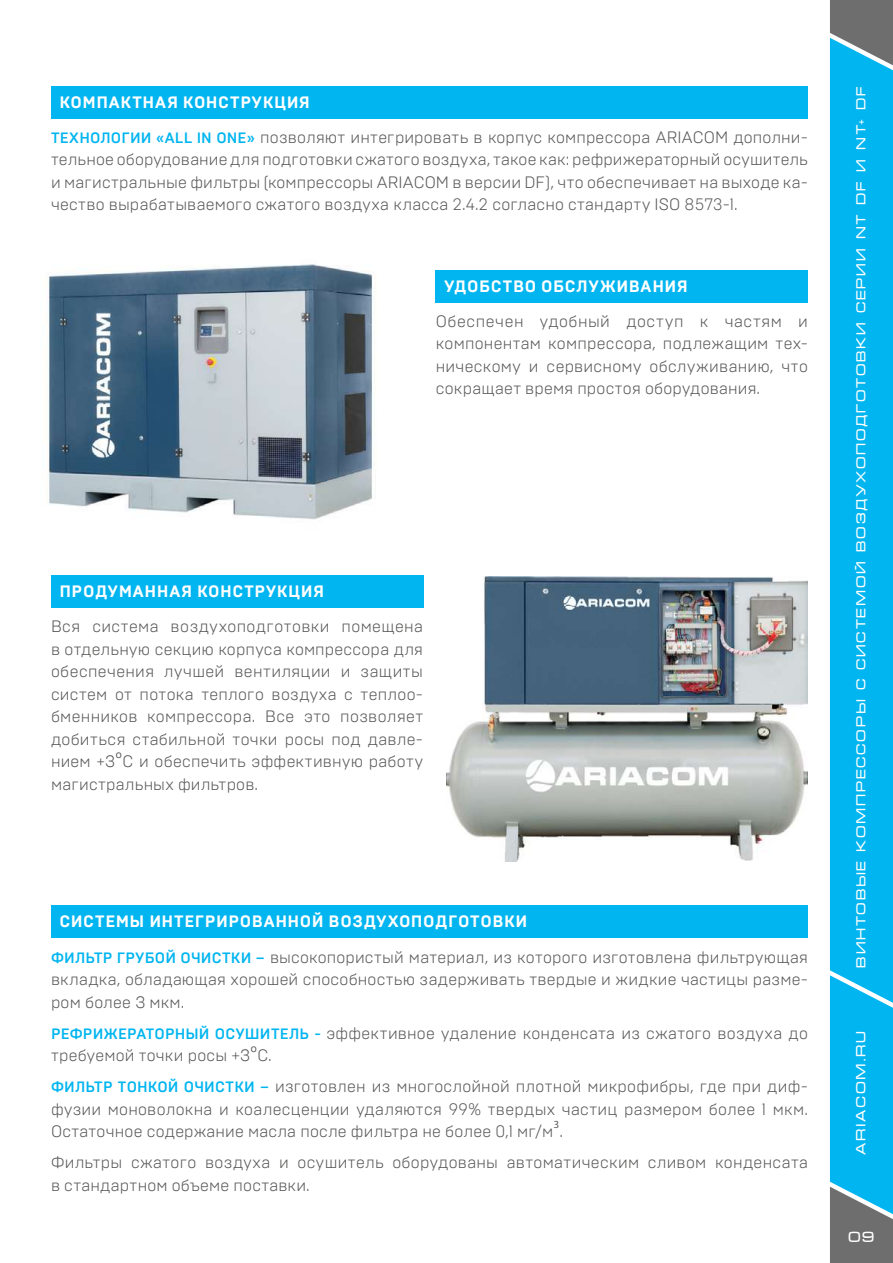
<style>
.page{position:relative;width:893px;height:1263px;background:#fff}
.page>*{position:absolute;margin:0;border:0;box-sizing:border-box;transform-origin:0 0}
.t1{font:300 16.5px/22.5px "Brutal Type";letter-spacing:.015em;color:#565655}
.t2{font:700 16.5px "Brutal Type";letter-spacing:.045em;color:#fff}
.t3{font:15px "Micra";color:#fff}
.t4{font:13.5px "Micra";letter-spacing:.07em;color:#fff}
.t5{font:13.2px "Micra";letter-spacing:.085em;color:#fff}
.t6{font:10.5px "Myriad Pro";color:#565655}
.s1{font-weight:700;color:#fff}
.s2{font-weight:500;font-size:15px;color:#00b5f0}
</style>
<div class="page">
<div style="left:51px;top:86px;width:757px;height:32px;background:#00b5f0"></div>
<div style="left:436px;top:270px;width:372px;height:33px;background:#00b5f0"></div>
<div style="left:51px;top:575px;width:372px;height:33px;background:#00b5f0"></div>
<div style="left:51px;top:906px;width:757px;height:32px;background:#00b5f0"></div>
<img style="left:446px;top:576px;width:362px;height:285px">
<img style="left:48px;top:264px;width:328px;height:256px">
<div style="left:830px;top:76px;width:63px;height:1111px;background:#00b5f0"></div>
<svg style="left:830px;top:1187px;width:63px;height:76px;background:#66818a"></svg>
<svg style="left:830px;top:0;width:63px;height:76px;background:#578b9c"></svg>
<p class="t1" style="left:51px;top:84px;width:758px;line-height:35.2px;text-indent:9px"><span class="s1">КОМПАКТНАЯ КОНСТРУКЦИЯ<br></span><span class="s2">ТЕХНОЛОГИИ «ALL IN ONE»</span> позволяют интегрировать в корпус компрессора ARIACOM дополни-</p>
<p class="t1" style="left:51px;top:148px;width:758px;text-align:justify">тельное оборудование для подготовки сжатого воздуха, такое как: рефрижераторный осушитель и магистральные фильтры (компрессоры ARIACOM в версии DF), что обеспечивает на выходе ка&shy;чество вырабатываемого сжатого воздуха класса 2.4.2 согласно стандарту ISO 8573-1.</p>
<p class="t2" style="left:444px;top:276px;width:245px">УДОБСТВО ОБСЛУЖИВАНИЯ</p>
<p class="t1" style="left:436px;top:310px;width:374px;text-align:justify">Обеспечен удобный доступ к частям и компонентам компрессора, подлежащим тех&shy;ническому и сервисному обслуживанию, что сокращает время простоя оборудования.</p>
<p class="t2" style="left:60px;top:581px;width:266px">ПРОДУМАННАЯ КОНСТРУКЦИЯ</p>
<p class="t1" style="left:51px;top:615px;width:374px;text-align:justify">Вся система воздухоподготовки помещена в отдельную секцию корпуса компрессора для обеспечения лучшей вентиляции и защиты систем от потока теплого воздуха с теплоо&shy;бменников компрессора. Все это позволяет добиться стабильной точки росы под давле&shy;нием +ЗºС и обеспечить эффективную работу магистральных фильтров.</p>
<p class="t1" style="left:51px;top:904px;width:758px;line-height:35.2px;text-indent:9px"><span class="s1">СИСТЕМЫ ИНТЕГРИРОВАННОЙ ВОЗДУХОПОДГОТОВКИ<br></span><span class="s2">ФИЛЬТР ГРУБОЙ ОЧИСТКИ –</span> высокопористый материал, из которого изготовлена фильтрующая</p>
<p class="t1" style="left:51px;top:968px;width:758px">вкладка, обладающая хорошей способностью задерживать твердые и жидкие частицы разме&shy;ром более З мкм.</p>
<p class="t1" style="left:51px;top:1021px;width:758px"><span class="s2">РЕФРИЖЕРАТОРНЫЙ ОСУШИТЕЛЬ -</span> эффективное удаление конденсата из сжатого воздуха до требуемой точки росы +ЗºС.</p>
<p class="t1" style="left:51px;top:1075px;width:758px;text-align:justify"><span class="s2">ФИЛЬТР ТОНКОЙ ОЧИСТКИ –</span> изготовлен из многослойной плотной микрофибры, где при диф&shy;фузии моноволокна и коалесценции удаляются 99% твердых частиц размером более 1 мкм.<br>Остаточное содержание масла после фильтра не более 0,1 мг/м .</p>
<p class="t6" style="left:554px;top:1118px;width:7px">З</p>
<p class="t1" style="left:51px;top:1151px;width:758px">Фильтры сжатого воздуха и осушитель оборудованы автоматическим сливом конденсата в стандартном объеме поставки.</p>
<p class="t5" style="left:854px;top:968px;width:884px;rotate:-90deg">ВИНТОВЫЕ КОМПРЕССОРЫ С СИСТЕМОЙ ВОЗДУХОПОДГОТОВКИ СЕРИИ NT DF И NT+ DF</p>
<p class="t4" style="left:854px;top:1155px;width:126px;rotate:-90deg">ARIACOM.RU</p>
<p class="t3" style="left:848px;top:1229px;width:29px">09</p>
</div>
